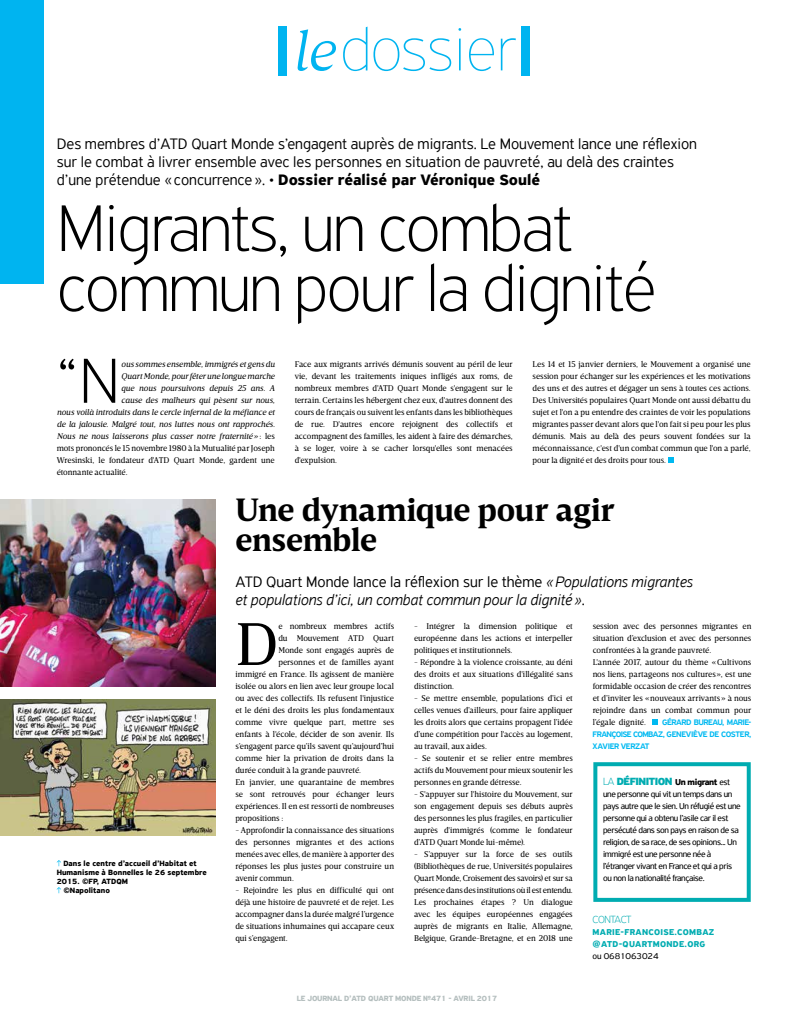
<style>
.page{position:relative;width:794px;height:1021px;background:#fff}
.page>*{position:absolute;margin:0;border:0;box-sizing:border-box;transform-origin:0 0}
.t1{font:100 70px/60px "PF Highway Sans Pro";letter-spacing:-.02em;color:#000}
.t2{font:100 67.6px "PF Highway Sans Pro";color:#000}
.t3{font:61.4px "Breve Text";color:#000}
.t4{font:700 33px/30px "Breve Text";letter-spacing:-.005em;color:#000}
.t5{font:300 16px/18px "PF Highway Sans Pro";color:#000}
.t6{font:italic 300 16px/18px "PF Highway Sans Pro";color:#000}
.t7{font:900 11px "PF Highway Sans Pro";letter-spacing:-.04em;color:#00acb1}
.t8{font:100 11px "PF Highway Sans Pro";color:#00acb1}
.t9{font:9px/12px "PF Highway Sans Pro";letter-spacing:-.04em;color:#000}
.t10{font:700 9px/12px "PF Highway Sans Pro";letter-spacing:.03em;color:#00acb1}
.t11{font:9px "PF Highway Sans Pro";letter-spacing:-.01em;color:#000}
.t12{font:8.5px/12px "Breve Text";letter-spacing:-.01em;color:#000;text-align:justify}
.t13{font:italic 8.5px "Breve Text";letter-spacing:-.01em;color:#000}
.t14{font:500 8.5px/12px "PF Highway Sans Pro";letter-spacing:-.05em;color:#00b9f1;text-align:justify}
.t15{font:700 8px "PF Highway Sans Pro";color:#000}
.t16{font:700 8px "PF Highway Sans Pro";letter-spacing:-.02em;color:#b5bfbf}
.s1{font-weight:700}
.s2{font-style:normal}
.s3{font-weight:100}
.s4{font-weight:700;font-size:9px;color:#000}
.s5{font-weight:400;font-size:9px;color:#000}
</style>
<div class="page">
<svg style="left:652px;top:719px;width:6px;height:6px"></svg>
<div style="left:0;top:0;width:44px;height:283px;background:#00b4f0"></div>
<div style="left:278px;top:27px;width:9px;height:49px;background:#00b4f0"></div>
<svg style="left:298px;top:29px;width:38px;height:42px"></svg>
<svg style="left:343px;top:27px;width:24px;height:44px"></svg>
<svg style="left:373px;top:38px;width:78px;height:33px"></svg>
<svg style="left:458px;top:28px;width:3px;height:42px"></svg>
<svg style="left:469px;top:38px;width:25px;height:33px"></svg>
<svg style="left:501px;top:38px;width:15px;height:32px"></svg>
<div style="left:521px;top:27px;width:9px;height:49px;background:#00b4f0"></div>
<svg style="left:668px;top:457px;width:6px;height:6px"></svg>
<div style="left:593px;top:762px;width:157px;height:139px;border:4px solid #00acb1"></div>
<img style="left:0;top:499px;width:215px;height:187px">
<img style="left:0;top:699px;width:215px;height:136px">
<svg style="left:57px;top:860px;width:4px;height:6px"></svg>
<svg style="left:57px;top:887px;width:4px;height:6px"></svg>
<p class="t5" style="left:57px;top:135px;width:642px">Des membres d’ATD Quart Monde s’engagent auprès de migrants. Le Mouvement lance une réflexion sur le combat à livrer ensemble avec les personnes en situation de pauvreté, au delà des craintes d’une prétendue « concurrence ». • <span class="s1">Dossier réalisé par Véronique Soulé</span></p>
<h1 class="t1" style="left:57px;top:197px;width:600px">Migrants, un combat commun pour la dignité</h1>
<h2 class="t2" style="left:57px;top:341px;width:64px">“N</h2>
<p class="t13" style="left:121px;top:359px;width:155px">ous sommes ensemble, immigrés et gens du</p>
<p class="t13" style="left:121px;top:371px;width:155px">Quart Monde, pour fêter une longue marche</p>
<p class="t13" style="left:121px;top:383px;width:155px">que nous poursuivons depuis 25 ans. A</p>
<p class="t13" style="left:121px;top:395px;width:155px">cause des malheurs qui pèsent sur nous,</p>
<p class="t13" style="left:57px;top:407px;width:220px">nous voilà introduits dans le cercle infernal de la méfiance et</p>
<p class="t13" style="left:57px;top:419px;width:220px">de la jalousie. Malgré tout, nos luttes nous ont rapprochés.</p>
<p class="t13" style="left:57px;top:431px;width:220px">Nous ne nous laisserons plus casser notre fraternité» <span class="s2">: les</span></p>
<p class="t12" style="left:57px;top:442px;width:220px">mots prononcés le 15 novembre 1980 à la Mutualité par Joseph</p>
<p class="t12" style="left:57px;top:454px;width:220px">Wresinski, le fondateur d'ATD Quart Monde, gardent une</p>
<p class="t12" style="left:57px;top:466px;width:72px">étonnante actualité.</p>
<p class="t12" style="left:295px;top:358px;width:220px">Face aux migrants arrivés démunis souvent au péril de leur vie, devant les traitements iniques infligés aux roms, de nombreux membres d'ATD Quart Monde s'engagent sur le terrain. Certains les hébergent chez eux, d'autres donnent des cours de français ou suivent les enfants dans les bibliothèques de rue. D'autres encore rejoignent des collectifs et accompagnent des familles, les aident à faire des démarches, à se loger, voire à se cacher lorsqu'elles sont menacées d'expulsion.</p>
<p class="t12" style="left:532px;top:358px;width:220px">Les 14 et 15 janvier derniers, le Mouvement a organisé une session pour échanger sur les expériences et les motivations des uns et des autres et dégager un sens à toutes ces actions.<br>Des Universités populaires Quart Monde ont aussi débattu du sujet et l'on a pu entendre des craintes de voir les populations migrantes passer devant alors que l'on fait si peu pour les plus démunis. Mais au delà des peurs souvent fondées sur la méconnaissance, c'est d'un combat commun que l'on a parlé, pour la dignité et des droits pour tous.</p>
<p class="t15" style="left:63px;top:859px;width:135px">Dans le centre d’accueil d’Habitat et</p>
<p class="t15" style="left:57px;top:868px;width:151px">Humanisme à Bonnelles le 26 septembre</p>
<p class="t15" style="left:57px;top:877px;width:72px">2015. ©FP, ATDQM</p>
<p class="t15" style="left:63px;top:886px;width:48px">©Napolitano</p>
<h3 class="t4" style="left:235px;top:496px;width:381px">Une dynamique pour agir ensemble</h3>
<h3 class="t6" style="left:235px;top:573px;width:459px"><span class="s2">ATD Quart Monde lance la réflexion sur le thème</span> «Populations migrantes et populations d’ici, un combat commun pour la dignité »<span class="s2">.</span></h3>
<h3 class="t3" style="left:235px;top:610px;width:45px">D</h3>
<p class="t12" style="left:278px;top:620px;width:117px">e nombreux membres actifs</p>
<p class="t12" style="left:278px;top:632px;width:117px">du Mouvement ATD Quart</p>
<p class="t12" style="left:278px;top:644px;width:117px">Monde sont engagés auprès de</p>
<p class="t12" style="left:278px;top:656px;width:117px">personnes et de familles ayant</p>
<p class="t12" style="left:235px;top:668px;width:160px">immigré en France. Ils agissent de manière</p>
<p class="t12" style="left:235px;top:680px;width:160px">isolée ou alors en lien avec leur groupe local</p>
<p class="t12" style="left:235px;top:692px;width:160px">ou avec des collectifs. Ils refusent l'injustice</p>
<p class="t12" style="left:235px;top:704px;width:160px">et le déni des droits les plus fondamentaux</p>
<p class="t12" style="left:235px;top:716px;width:160px">comme vivre quelque part, mettre ses</p>
<p class="t12" style="left:235px;top:728px;width:160px">enfants à l'école, décider de son avenir. Ils</p>
<p class="t12" style="left:235px;top:740px;width:160px">s’engagent parce qu’ils savent qu’aujourd’hui</p>
<p class="t12" style="left:235px;top:752px;width:160px">comme hier la privation de droits dans la</p>
<p class="t12" style="left:235px;top:764px;width:127px">durée conduit à la grande pauvreté.</p>
<p class="t12" style="left:235px;top:776px;width:160px">En janvier, une quarantaine de membres</p>
<p class="t12" style="left:235px;top:788px;width:160px">se sont retrouvés pour échanger leurs</p>
<p class="t12" style="left:235px;top:800px;width:160px">expériences. Il en est ressorti de nombreuses</p>
<p class="t12" style="left:235px;top:812px;width:49px">propositions :</p>
<p class="t12" style="left:235px;top:824px;width:160px">- Approfondir la connaissance des situations des personnes migrantes et des actions menées avec elles, de manière à apporter des réponses les plus justes pour construire un avenir commun.</p>
<p class="t12" style="left:235px;top:884px;width:160px">- Rejoindre les plus en difficulté qui ont déjà une histoire de pauvreté et de rejet. Les accompagner dans la durée malgré l’urgence de situations inhumaines qui accapare ceux qui s’engagent.</p>
<p class="t12" style="left:414px;top:620px;width:160px">- Intégrer la dimension politique et européenne dans les actions et interpeller politiques et institutionnels.</p>
<p class="t12" style="left:414px;top:656px;width:160px">- Répondre à la violence croissante, au déni des droits et aux situations d'illégalité sans distinction.</p>
<p class="t12" style="left:414px;top:692px;width:160px">- Se mettre ensemble, populations d’ici et celles venues d’ailleurs, pour faire appliquer les droits alors que certains propagent l’idée d’une compétition pour l'accès au logement, au travail, aux aides.</p>
<p class="t12" style="left:414px;top:752px;width:160px">- Se soutenir et se relier entre membres actifs du Mouvement pour mieux soutenir les personnes en grande détresse.</p>
<p class="t12" style="left:414px;top:788px;width:160px">- S'appuyer sur l'histoire du Mouvement, sur son engagement depuis ses débuts auprès des personnes les plus fragiles, en particulier auprès d'immigrés (comme le fondateur d’ATD Quart Monde lui-même).</p>
<p class="t12" style="left:414px;top:848px;width:160px">- S’appuyer sur la force de ses outils (Bibliothèques de rue, Universités populaires Quart Monde, Croisement des savoirs) et sur sa présence dans des institutions où il est entendu.<br>Les prochaines étapes ? Un dialogue avec les équipes européennes engagées auprès de migrants en Italie, Allemagne, Belgique, Grande-Bretagne, et en 2018 une</p>
<p class="t16" style="left:297px;top:993px;width:202px">Le journal D’ATD Quart Monde №471 - avril 2017</p>
<p class="t12" style="left:592px;top:620px;width:160px;text-align:left">session avec des personnes migrantes en situation d’exclusion et avec des personnes confrontées à la grande pauvreté.<br>L'année 2017, autour du thème «Cultivons nos liens, partageons nos cultures», est une formidable occasion de créer des rencontres et d’inviter les «nouveaux arrivants» à nous rejoindre dans un combat commun pour l’égale dignité.</p>
<p class="t14" style="left:592px;top:716px;width:160px;text-indent:70px">GÉRARD BUREAU, MARIE-FRANÇOISE COMBAZ, GENEVIÈVE DE COSTER, XAVIER VERZAT</p>
<p class="t7" style="left:603px;top:775px;width:129px"><span class="s3">LA</span> DÉFINITION <span class="s4">Un migrant</span> <span class="s5">est</span></p>
<p class="t9" style="left:603px;top:788px;width:139px">une personne qui vit un temps dans un pays autre que le sien. Un réfugié est une personne qui a obtenu l’asile car il est persécuté dans son pays en raison de sa religion, de sa race, de ses opinions... Un immigré est une personne née à l’étranger vivant en France et qui a pris ou non la nationalité française.</p>
<p class="t8" style="left:592px;top:913px;width:40px">Contact</p>
<p class="t10" style="left:592px;top:926px;width:123px">marie-francoise.combaz @atd-quartmonde.org</p>
<p class="t11" style="left:592px;top:951px;width:67px">ou 0681063024</p>
</div>
